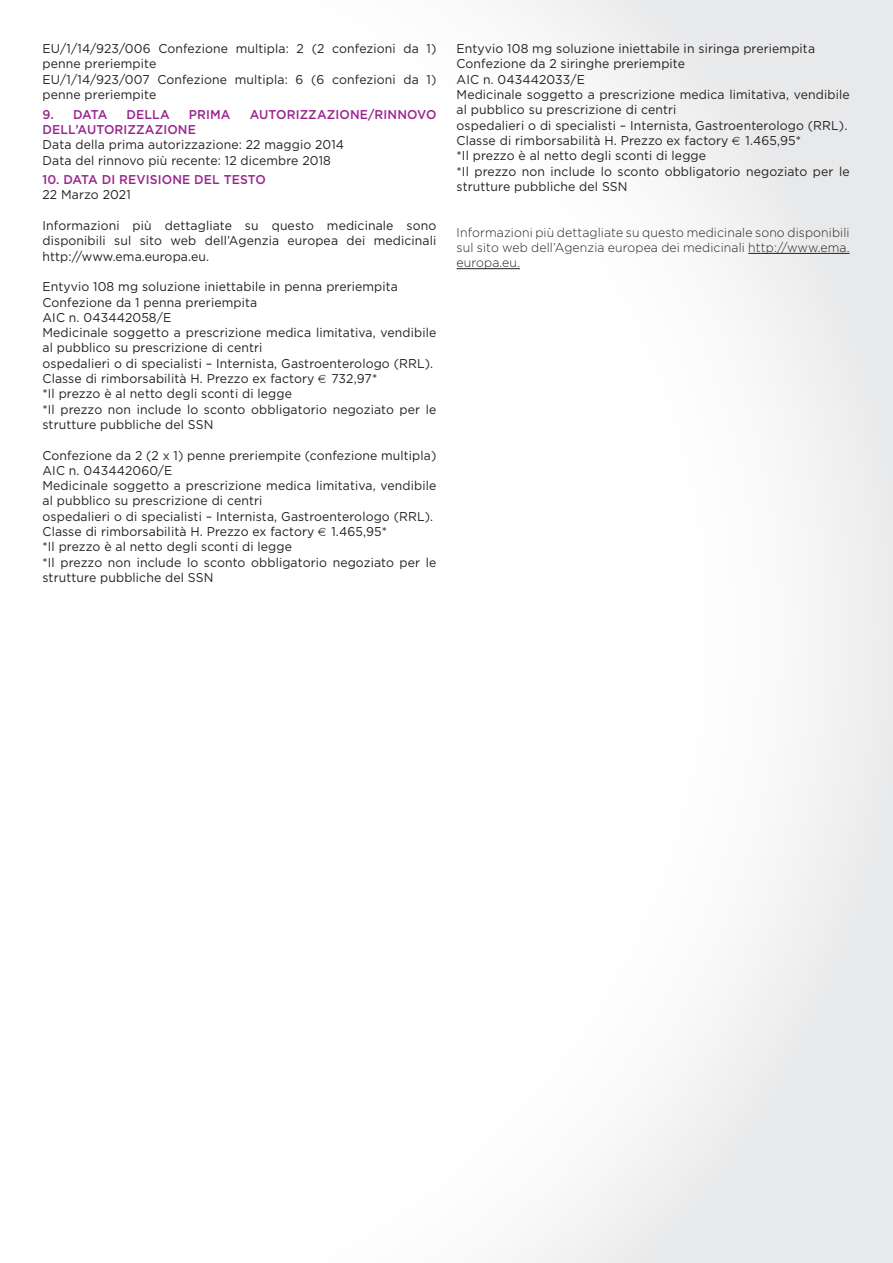
<style>
.page{position:relative;width:893px;height:1263px;background:#fff}
.page>*{position:absolute;margin:0;border:0;box-sizing:border-box;transform-origin:0 0}
.t1{font:12.75px/15.3px "Gotham";letter-spacing:.01em;color:#231f20;scale:.96 1}
.t2{font:300 12.75px/15.3px "Gotham";letter-spacing:.01em;color:#231f20;text-align:justify;scale:.96 1}
.t3{font:500 12.75px "Gotham";letter-spacing:.01em;color:#99248e;scale:.96 1}
</style>
<div class="page">
<div style="left:0;top:0;width:893px;height:1263px;background:linear-gradient(to right,#fff,#f1f2f3)"></div>
<hr style="left:748px;top:253px;width:102px;height:1px;background:#231f20">
<hr style="left:457px;top:268px;width:63px;height:1px;background:#231f20">
<svg style="left:318px;top:375px;width:8px;height:8px"></svg>
<svg style="left:318px;top:528px;width:8px;height:8px"></svg>
<svg style="left:732px;top:137px;width:8px;height:8px"></svg>
<p class="t1" style="left:43px;top:41px;width:412px">EU/1/14/923/006 Confezione multipla: 2 (2 confezioni da 1) penne preriempite<br>EU/1/14/923/007 Confezione multipla: 6 (6 confezioni da 1) penne preriempite</p>
<p class="t3" style="left:43px;top:106px;width:69px">9. DATA</p>
<p class="t3" style="left:127px;top:106px;width:46px">DELLA</p>
<p class="t3" style="left:189px;top:106px;width:45px">PRIMA</p>
<p class="t3" style="left:250px;top:106px;width:196px">AUTORIZZAZIONE/RINNOVO</p>
<p class="t3" style="left:43px;top:121px;width:161px">DELL’AUTORIZZAZIONE</p>
<p class="t1" style="left:43px;top:137px;width:316px">Data della prima autorizzazione: 22 maggio 2014<br>Data del rinnovo più recente: 12 dicembre 2018</p>
<p class="t3" style="left:43px;top:171px;width:234px">10. DATA DI REVISIONE DEL TESTO</p>
<p class="t1" style="left:43px;top:187px;width:93px">22 Marzo 2021</p>
<p class="t1" style="left:43px;top:218px;width:412px;text-align:justify">Informazioni più dettagliate su questo medicinale sono disponibili sul sito web dell’Agenzia europea dei medicinali http://www.ema.europa.eu.</p>
<p class="t1" style="left:43px;top:279px;width:412px">Entyvio 108 mg soluzione iniettabile in penna preriempita Confezione da 1 penna preriempita<br>AIC n. 043442058/E<br>Medicinale soggetto a prescrizione medica limitativa, vendibile al pubblico su prescrizione di centri<br>ospedalieri o di specialisti – Internista, Gastroenterologo (RRL).<br>Classe di rimborsabilità H. Prezzo ex factory</p>
<p class="t1" style="left:331px;top:371px;width:49px">732,97*</p>
<p class="t1" style="left:43px;top:386px;width:412px">*Il prezzo è al netto degli sconti di legge<br>*Il prezzo non include lo sconto obbligatorio negoziato per le strutture pubbliche del SSN</p>
<p class="t1" style="left:43px;top:447px;width:412px">Confezione da 2 (2 x 1) penne preriempite (confezione multipla)<br>AIC n. 043442060/E<br>Medicinale soggetto a prescrizione medica limitativa, vendibile al pubblico su prescrizione di centri<br>ospedalieri o di specialisti – Internista, Gastroenterologo (RRL).<br>Classe di rimborsabilità H. Prezzo ex factory</p>
<p class="t1" style="left:331px;top:524px;width:59px">1.465,95*</p>
<p class="t1" style="left:43px;top:539px;width:412px">*Il prezzo è al netto degli sconti di legge<br>*Il prezzo non include lo sconto obbligatorio negoziato per le strutture pubbliche del SSN</p>
<p class="t1" style="left:457px;top:41px;width:411px">Entyvio 108 mg soluzione iniettabile in siringa preriempita Confezione da 2 siringhe preriempite<br>AIC n. 043442033/E<br>Medicinale soggetto a prescrizione medica limitativa, vendibile al pubblico su prescrizione di centri<br>ospedalieri o di specialisti – Internista, Gastroenterologo (RRL).<br>Classe di rimborsabilità H. Prezzo ex factory</p>
<p class="t1" style="left:745px;top:133px;width:59px">1.465,95*</p>
<p class="t1" style="left:457px;top:148px;width:411px">*Il prezzo è al netto degli sconti di legge<br>*Il prezzo non include lo sconto obbligatorio negoziato per le strutture pubbliche del SSN</p>
<p class="t2" style="left:457px;top:224px;width:411px">Informazioni più dettagliate su questo medicinale sono disponibili sul sito web dell’Agenzia europea dei medicinali http://www.ema. europa.eu.</p>
</div>
